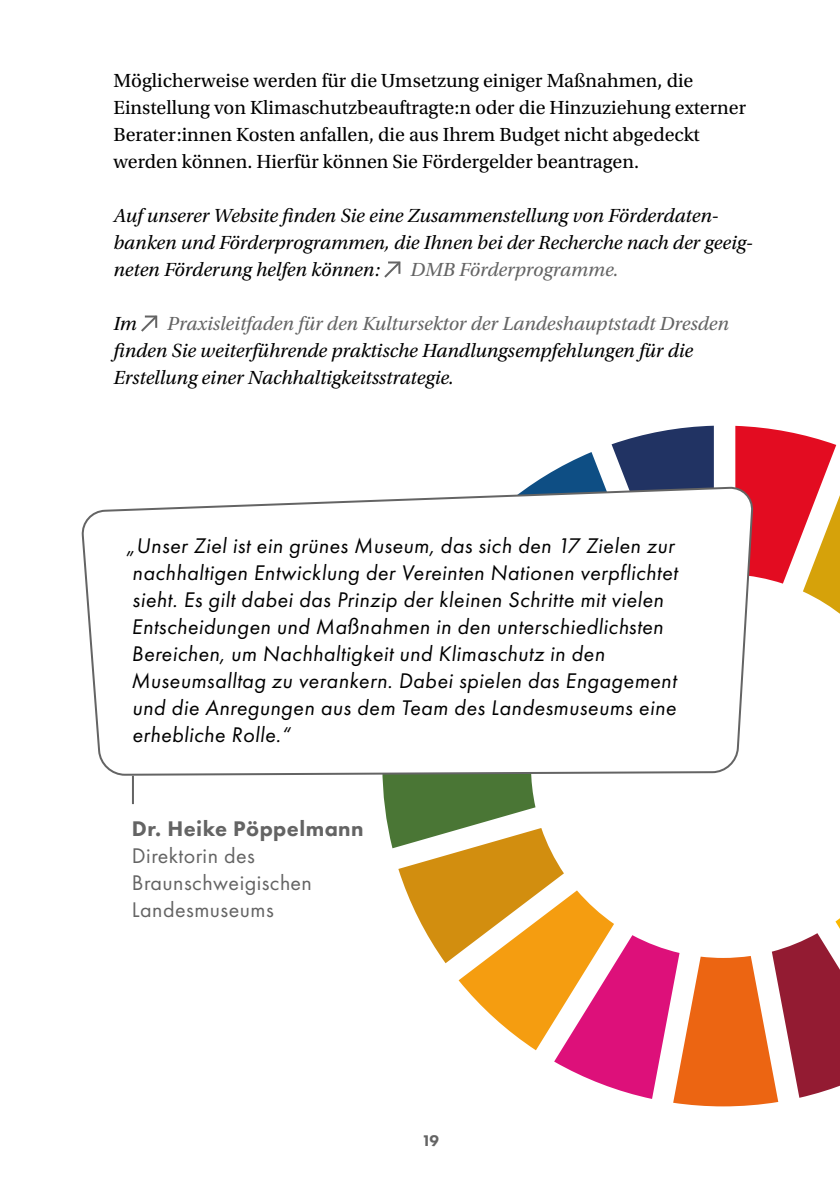
<style>
.page{position:relative;width:840px;height:1191px;background:#fff}
.page>*{position:absolute;margin:0;border:0;box-sizing:border-box;transform-origin:0 0}
.t1{font:italic 22px/27px "Futura PT";letter-spacing:.02em;color:#000}
.t2{font:22px/27px "Futura PT";letter-spacing:.02em;color:#646464}
.t3{font:800 22px "Futura PT";letter-spacing:.02em;color:#646464}
.t4{font:italic 20px/27px "Utopia Std";color:#000}
.t5{font:20px/27px "Utopia Std";color:#000}
.t6{font:italic 20px "Utopia Std";color:#646464}
.t7{font:800 16px "Futura PT";color:#646464}
</style>
<div class="page">
<svg style="left:735px;top:426px;width:104px;height:187px"></svg>
<svg style="left:382px;top:775px;width:457px;height:331px"></svg>
<svg style="left:528px;top:426px;width:185px;height:61px"></svg>
<svg style="left:82px;top:487px;width:672px;height:288px"></svg>
<hr style="left:132px;top:775px;width:2px;height:29px;background:#646464">
<svg style="left:384px;top:261px;width:17px;height:17px"></svg>
<svg style="left:141px;top:315px;width:17px;height:17px"></svg>
<p class="t5" style="left:113px;top:67px;width:633px">Möglicherweise werden für die Umsetzung einiger Maßnahmen, die Einstellung von Klimaschutzbeauftragte:n oder die Hinzuziehung externer Berater:innen Kosten anfallen, die aus Ihrem Budget nicht abgedeckt werden können. Hierfür können Sie Fördergelder beantragen.</p>
<p class="t4" style="left:113px;top:202px;width:640px">Auf unserer Website finden Sie eine Zusammenstellung von Förderdaten&shy;banken und Förderprogrammen, die Ihnen bei der Recherche nach der geeig&shy;neten Förderung helfen können:</p>
<p class="t6" style="left:410px;top:258px;width:209px">DMB Förderprogramme.</p>
<p class="t4" style="left:113px;top:310px;width:25px">Im</p>
<p class="t6" style="left:167px;top:312px;width:563px">Praxisleitfaden für den Kultursektor der Landeshauptstadt Dresden</p>
<p class="t4" style="left:113px;top:337px;width:581px">finden Sie weiterführende praktische Handlungsempfehlungen für die<br>Erstellung einer Nachhaltigkeitsstrategie.</p>
<p class="t1" style="left:126px;top:531px;width:553px">„Unser Ziel ist ein grünes Museum, das sich den 17 Zielen zur nachhaltigen Entwicklung der Vereinten Nationen verpflichtet sieht. Es gilt dabei das Prinzip der kleinen Schritte mit vielen Entscheidungen und Maßnahmen in den unterschiedlichsten Bereichen, um Nachhaltigkeit und Klimaschutz in den Museumsalltag zu verankern. Dabei spielen das Engagement und die Anregungen aus dem Team des Landesmuseums eine erhebliche Rolle.“</p>
<p class="t3" style="left:132px;top:815px;width:233px">Dr. Heike Pöppelmann</p>
<p class="t2" style="left:132px;top:842px;width:181px">Direktorin des<br>Braunschweigischen<br>Landesmuseums</p>
<p class="t7" style="left:421px;top:1131px;width:19px">19</p>
</div>
